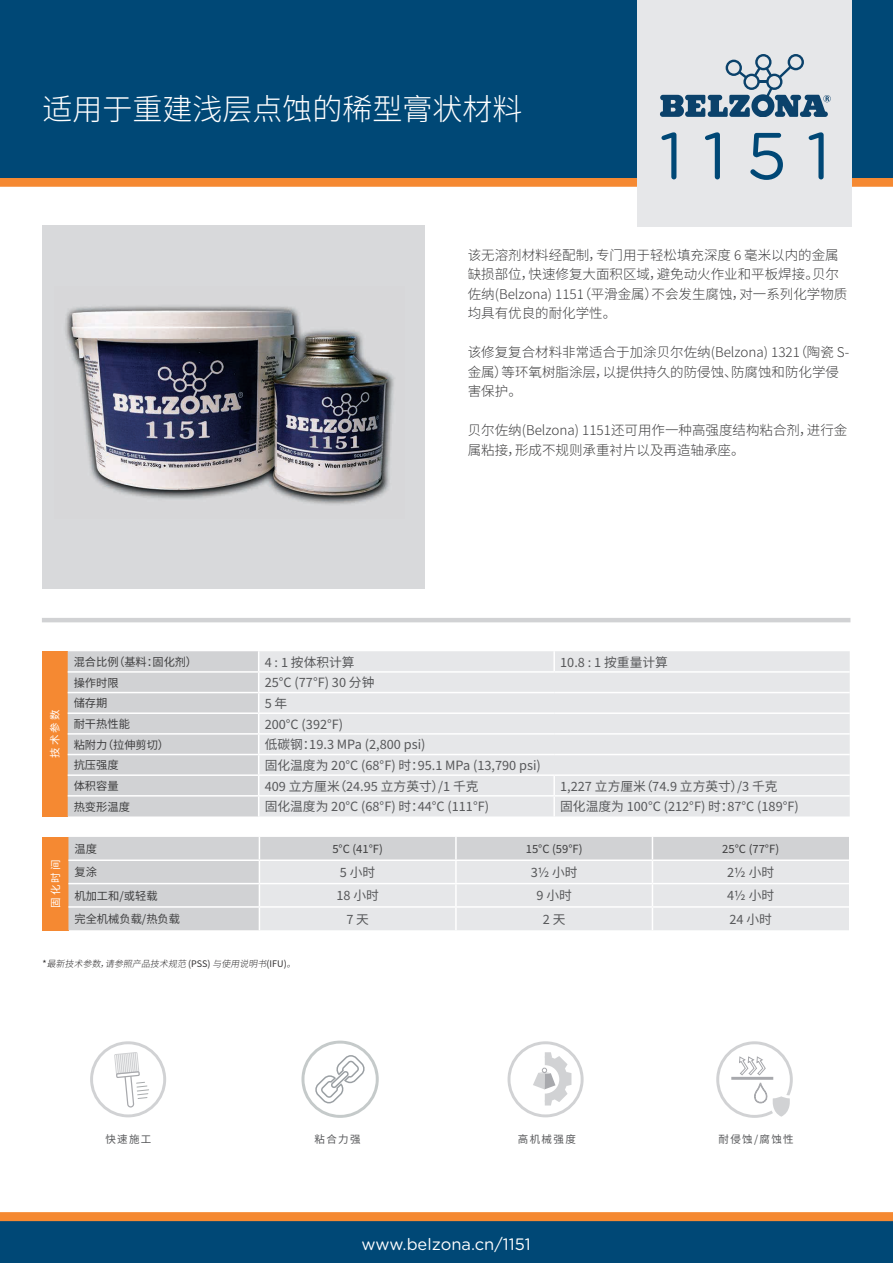
<style>
.page{position:relative;width:893px;height:1263px;background:#fff}
.page>*{position:absolute;margin:0;border:0;box-sizing:border-box;transform-origin:0 0}
.t1{font:66px "Gotham Rounded";color:#004876}
.t2{font:300 30px "Source Han Sans CN";color:#fff}
.t3{font:16.5px "Gotham Rounded";color:#fff}
.t4{font:300 13.5px/19.5px "Source Han Sans CN";color:#3e3e3f}
.t5{font:12.75px "Source Han Sans CN";color:#57585a}
.t6{font:11.25px "Source Han Sans CN";color:#3e3e3f}
.t7{font:10.5px "Source Han Sans CN";letter-spacing:.13em;color:#57585a}
.t8{font:10.5px "Source Han Sans CN";letter-spacing:.2em;color:#fff}
.t9{font:italic 300 9px "Source Han Sans CN";color:#312f30}
.s1{font-weight:400;font-style:normal}
</style>
<div class="page">
<div style="left:0;top:178px;width:893px;height:9px;background:#f58932"></div>
<div style="left:0;top:0;width:893px;height:178px;background:#004876"></div>
<div style="left:0;top:1220px;width:893px;height:43px;background:#004876"></div>
<div style="left:638px;top:0;width:214px;height:226px;background:#e6e7e9"></div>
<svg style="left:660px;top:54px;width:170px;height:63px"></svg>
<div style="left:0;top:1212px;width:893px;height:9px;background:#f58932"></div>
<svg style="left:508px;top:1041px;width:76px;height:76px"></svg>
<svg style="left:90px;top:1041px;width:76px;height:76px"></svg>
<svg style="left:716px;top:1041px;width:77px;height:77px"></svg>
<div style="left:43px;top:225px;width:382px;height:364px;background:#d8d9db"></div>
<img style="left:65px;top:305px;width:329px;height:200px">
<hr style="left:42px;top:618px;width:808px;height:4px;background:#d1d2d4">
<svg style="left:301px;top:1040px;width:78px;height:78px"></svg>
<div style="left:42px;top:651px;width:26px;height:165px;background:#f58932"></div>
<div style="left:259px;top:651px;width:591px;height:165px;background:#e6e7e9"></div>
<div style="left:68px;top:651px;width:190px;height:165px;background:#d1d2d4"></div>
<hr style="left:553px;top:651px;width:2px;height:20px;background:#fff">
<hr style="left:554px;top:671px;width:296px;height:2px;background:#fff">
<hr style="left:68px;top:671px;width:191px;height:2px;background:#fff">
<hr style="left:259px;top:671px;width:295px;height:2px;background:#fff">
<hr style="left:68px;top:692px;width:191px;height:1px;background:#fff">
<hr style="left:259px;top:692px;width:295px;height:1px;background:#fff">
<hr style="left:554px;top:692px;width:296px;height:1px;background:#fff">
<hr style="left:68px;top:712px;width:191px;height:2px;background:#fff">
<hr style="left:259px;top:712px;width:295px;height:2px;background:#fff">
<hr style="left:554px;top:712px;width:296px;height:2px;background:#fff">
<hr style="left:68px;top:733px;width:191px;height:2px;background:#fff">
<hr style="left:259px;top:733px;width:295px;height:2px;background:#fff">
<hr style="left:554px;top:733px;width:296px;height:2px;background:#fff">
<hr style="left:68px;top:754px;width:191px;height:1px;background:#fff">
<hr style="left:259px;top:754px;width:295px;height:1px;background:#fff">
<hr style="left:554px;top:754px;width:296px;height:1px;background:#fff">
<hr style="left:68px;top:774px;width:191px;height:2px;background:#fff">
<hr style="left:259px;top:774px;width:295px;height:2px;background:#fff">
<hr style="left:554px;top:774px;width:296px;height:2px;background:#fff">
<svg style="left:553px;top:776px;width:2px;height:19px"></svg>
<hr style="left:68px;top:795px;width:191px;height:1px;background:#fff">
<hr style="left:259px;top:795px;width:295px;height:1px;background:#fff">
<hr style="left:554px;top:795px;width:296px;height:1px;background:#fff">
<hr style="left:553px;top:796px;width:2px;height:20px;background:#fff">
<div style="left:42px;top:837px;width:26px;height:93px;background:#f58932"></div>
<div style="left:68px;top:837px;width:191px;height:93px;background:#d1d2d4"></div>
<hr style="left:68px;top:859px;width:191px;height:2px;background:#fff">
<hr style="left:68px;top:883px;width:191px;height:1px;background:#fff">
<hr style="left:68px;top:906px;width:191px;height:2px;background:#fff">
<svg style="left:259px;top:837px;width:590px;height:93px;background:#e2e3e5"></svg>
<h2 class="t2" style="left:43px;top:92px;width:481px">适用于重建浅层点蚀的稀型膏状材料</h2>
<h1 class="t1" style="left:659px;top:110px;width:172px">1151</h1>
<p class="t4" style="left:468px;top:245px;width:381px">该无溶剂材料经配制，专门用于轻松填充深度 6 毫米以内的金属缺损部位，快速修复大面积区域，避免动火作业和平板焊接。贝尔佐纳(Belzona) 1151（平滑金属）不会发生腐蚀，对一系列化学物质均具有优良的耐化学性。</p>
<p class="t4" style="left:468px;top:343px;width:383px">该修复复合材料非常适合于加涂贝尔佐纳(Belzona) 1321（陶瓷 S-金属）等环氧树脂涂层，以提供持久的防侵蚀、防腐蚀和防化学侵害保护。</p>
<p class="t4" style="left:468px;top:421px;width:381px">贝尔佐纳(Belzona) 1151还可用作一种高强度结构粘合剂，进行金属粘接，形成不规则承重衬片以及再造轴承座。</p>
<p class="t8" style="left:49px;top:758px;width:50px;rotate:-90deg">技术参数</p>
<p class="t8" style="left:50px;top:908px;width:50px;rotate:-90deg">固化时间</p>
<p class="t6" style="left:74px;top:656px;width:125px">混合比例（基料：固化剂）</p>
<p class="t5" style="left:265px;top:655px;width:92px">4 : 1 按体积计算</p>
<p class="t5" style="left:560px;top:655px;width:109px">10.8 : 1 按重量计算</p>
<p class="t6" style="left:74px;top:676px;width:47px">操作时限</p>
<p class="t5" style="left:265px;top:675px;width:111px">25°C (77°F) 30 分钟</p>
<p class="t6" style="left:74px;top:697px;width:35px">储存期</p>
<p class="t5" style="left:265px;top:696px;width:24px">5 年</p>
<p class="t6" style="left:74px;top:717px;width:58px">耐干热性能</p>
<p class="t5" style="left:265px;top:717px;width:80px">200°C (392°F)</p>
<p class="t6" style="left:74px;top:738px;width:97px">粘附力（拉伸剪切）</p>
<p class="t5" style="left:265px;top:737px;width:162px">低碳钢：19.3 MPa (2,800 psi)</p>
<p class="t6" style="left:74px;top:759px;width:47px">抗压强度</p>
<p class="t5" style="left:265px;top:758px;width:278px">固化温度为 20°C (68°F) 时：95.1 MPa (13,790 psi)</p>
<p class="t6" style="left:74px;top:779px;width:47px">体积容量</p>
<p class="t5" style="left:265px;top:779px;width:215px">409 立方厘米（24.95 立方英寸）/1 千克</p>
<p class="t5" style="left:560px;top:779px;width:219px">1,227 立方厘米（74.9 立方英寸）/3 千克</p>
<p class="t6" style="left:74px;top:800px;width:58px">热变形温度</p>
<p class="t5" style="left:265px;top:799px;width:226px">固化温度为 20°C (68°F) 时：44°C (111°F)</p>
<p class="t5" style="left:560px;top:799px;width:240px">固化温度为 100°C (212°F) 时：87°C (189°F)</p>
<p class="t6" style="left:74px;top:843px;width:24px">温度</p>
<p class="t6" style="left:332px;top:843px;width:52px">5°C (41°F)</p>
<p class="t6" style="left:526px;top:843px;width:58px">15°C (59°F)</p>
<p class="t6" style="left:722px;top:843px;width:58px">25°C (77°F)</p>
<p class="t6" style="left:74px;top:866px;width:24px">复涂</p>
<p class="t5" style="left:340px;top:865px;width:37px">5 小时</p>
<p class="t5" style="left:531px;top:865px;width:48px">3½ 小时</p>
<p class="t5" style="left:727px;top:865px;width:48px">2½ 小时</p>
<p class="t6" style="left:74px;top:889px;width:85px">机加工和/或轻载</p>
<p class="t5" style="left:336px;top:888px;width:44px">18 小时</p>
<p class="t5" style="left:536px;top:888px;width:37px">9 小时</p>
<p class="t5" style="left:727px;top:888px;width:48px">4½ 小时</p>
<p class="t6" style="left:74px;top:913px;width:107px">完全机械负载/热负载</p>
<p class="t5" style="left:346px;top:912px;width:24px">7 天</p>
<p class="t5" style="left:543px;top:912px;width:24px">2 天</p>
<p class="t5" style="left:729px;top:912px;width:44px">24 小时</p>
<p class="t9" style="left:43px;top:958px;width:259px"><span class="s1">*</span> 最新技术参数，请参照产品技术规范 <span class="s1">( P S S )</span> 与使用说明书<span class="s1">( I F U )</span> 。</p>
<p class="t7" style="left:105px;top:1133px;width:48px">快速施工</p>
<p class="t7" style="left:315px;top:1133px;width:48px">粘合力强</p>
<p class="t7" style="left:518px;top:1133px;width:59px">高机械强度</p>
<p class="t7" style="left:718px;top:1133px;width:77px">耐侵蚀/腐蚀性</p>
<p class="t3" style="left:362px;top:1233px;width:171px">www.belzona.cn/1151</p>
</div>
